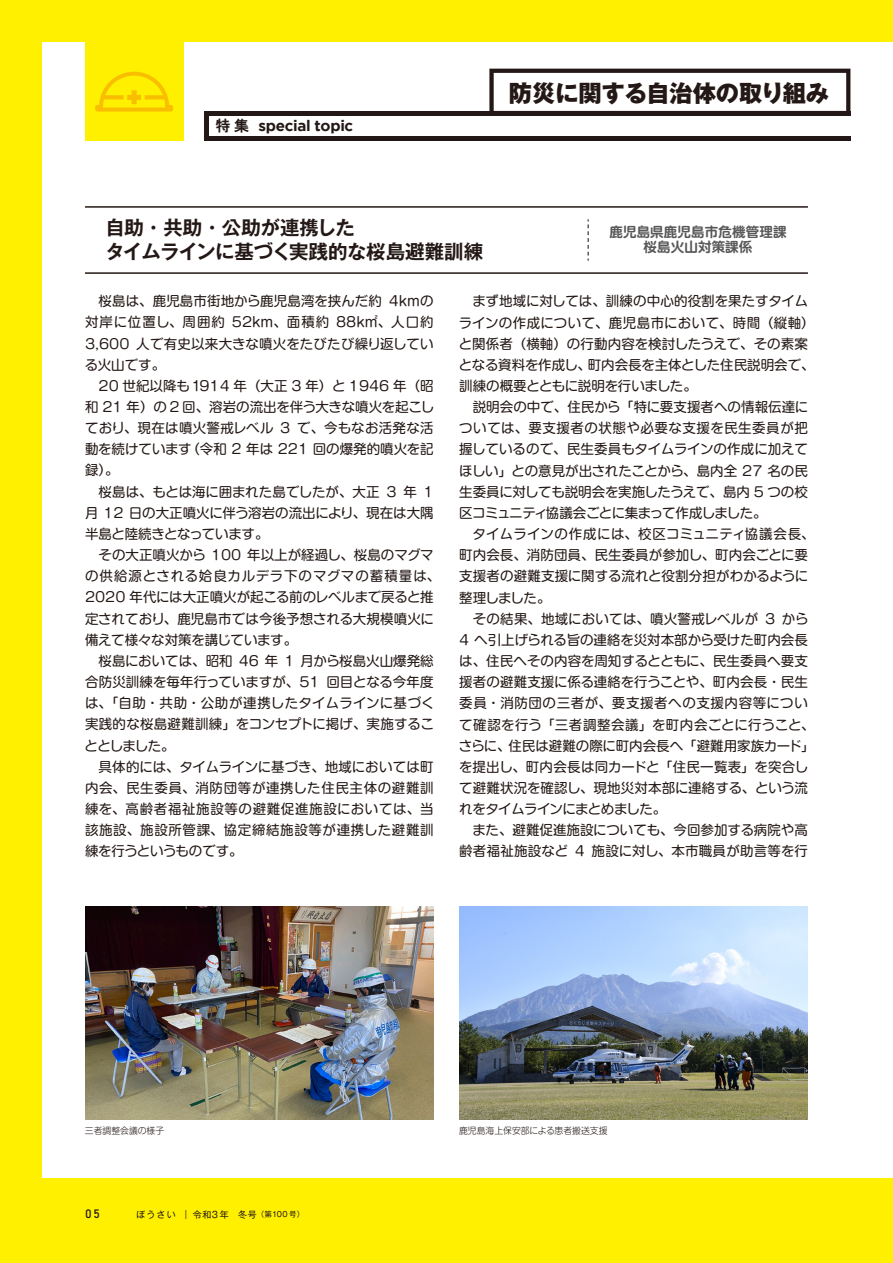
<style>
.page{position:relative;width:893px;height:1263px;background:#fff000}
.page>*{position:absolute;margin:0;border:0;box-sizing:border-box;transform-origin:0 0}
.t1{font:800 23.25px "Gothic MB101 Pr 6 N";color:#231815}
.t2{font:700 19.5px/24.8px "Gothic MB101 Pr 6 N De";letter-spacing:-.015em;color:#231815}
.t3{font:700 15.15px "Gotham";letter-spacing:-.02em;color:#231815}
.t4{font:13.5px/21.1px "G Shin M Go Pro";color:#231815}
.t5{font:700 13.5px/15px "G Shin M Go Pro De";letter-spacing:.01em;color:#595757;text-align:center}
.t6{font:12px "Bahnschrift";color:#231815}
.t7{font:300 9px "G Shin M Go Pro";color:#231815}
.t8{font:9px "Gothic MB101 Pr 6 N";letter-spacing:.14em;color:#231815}
.s1{font-family:"HGP Gothic E";font-weight:400;font-size:15px}
.s2{font-size:7.5px}
</style>
<div class="page">
<div style="left:43px;top:43px;width:850px;height:1135px;background:#fff"></div>
<div style="left:85px;top:43px;width:98px;height:98px;background:#fff000"></div>
<svg style="left:95px;top:72px;width:78px;height:40px"></svg>
<svg style="left:489px;top:69px;width:361px;height:42px"></svg>
<div style="left:204px;top:136px;width:646px;height:5px;background:#231815"></div>
<div style="left:204px;top:111px;width:5px;height:30px;background:#231815"></div>
<hr style="left:204px;top:111px;width:646px;height:4px;background:#231815">
<hr style="left:85px;top:206px;width:723px;height:2px;background:#231815">
<hr style="left:85px;top:272px;width:723px;height:2px;background:#231815">
<svg style="left:588px;top:220px;width:1px;height:40px"></svg>
<img style="left:85px;top:906px;width:349px;height:213px">
<img style="left:459px;top:906px;width:349px;height:213px">
<p class="t3" style="left:215px;top:117px;width:139px"><span class="s1">特集</span> special topic</p>
<h1 class="t1" style="left:509px;top:74px;width:322px">防災に関する自治体の取り組み</h1>
<h2 class="t2" style="left:105px;top:214px;width:380px">自助・共助・公助が連携した<br>タイムラインに基づく実践的な桜島避難訓練</h2>
<p class="t4" style="left:85px;top:289px;width:357px">　桜島は、鹿児島市街地から鹿児島湾を挟んだ約 4ｋｍの対岸に位置し、周囲約 52ｋｍ、面積約 88ｋ㎡、人口約<br>3,600 人で有史以来大きな噴火をたびたび繰り返している火山です。<br>　20 世紀以降も1914 年（大正 3 年）と 1946 年（昭和 21 年）の 2 回、溶岩の流出を伴う大きな噴火を起こしており、現在は噴火警戒レベル 3 で、今もなお活発な活動を続けています（令和 2 年は 221 回の爆発的噴火を記録）。<br>　桜島は、もとは海に囲まれた島でしたが、大正 3 年 1月 12 日の大正噴火に伴う溶岩の流出により、現在は大隅半島と陸続きとなっています。<br>　その大正噴火から 100 年以上が経過し、桜島のマグマの供給源とされる姶良カルデラ下のマグマの蓄積量は、<br>2020 年代には大正噴火が起こる前のレベルまで戻ると推定されており、鹿児島市では今後予想される大規模噴火に備えて様々な対策を講じています。<br>　桜島においては、昭和 46 年 1 月から桜島火山爆発総合防災訓練を毎年行っていますが、51 回目となる今年度は、「自助・共助・公助が連携したタイムラインに基づく実践的な桜島避難訓練」をコンセプトに掲げ、実施することとしました。<br>　具体的には、タイムラインに基づき、地域においては町内会、民生委員、消防団等が連携した住民主体の避難訓練を、高齢者福祉施設等の避難促進施設においては、当該施設、施設所管課、協定締結施設等が連携した避難訓練を行うというものです。</p>
<p class="t4" style="left:459px;top:289px;width:357px">　まず地域に対しては、訓練の中心的役割を果たすタイムラインの作成について、鹿児島市において、時間（縦軸）と関係者（横軸）の行動内容を検討したうえで、その素案となる資料を作成し、町内会長を主体とした住民説明会で、訓練の概要とともに説明を行いました。<br>　説明会の中で、住民から「特に要支援者への情報伝達については、要支援者の状態や必要な支援を民生委員が把握しているので、民生委員もタイムラインの作成に加えてほしい」との意見が出されたことから、島内全 27 名の民生委員に対しても説明会を実施したうえで、島内 5 つの校区コミュニティ協議会ごとに集まって作成しました。<br>　タイムラインの作成には、校区コミュニティ協議会長、町内会長、消防団員、民生委員が参加し、町内会ごとに要支援者の避難支援に関する流れと役割分担がわかるように整理しました。<br>　その結果、地域においては、噴火警戒レベルが 3 から<br>4 へ引上げられる旨の連絡を災対本部から受けた町内会長は、住民へその内容を周知するとともに、民生委員へ要支援者の避難支援に係る連絡を行うことや、町内会長・民生委員・消防団の三者が、要支援者への支援内容等について確認を行う「三者調整会議」を町内会ごとに行うこと、さらに、住民は避難の際に町内会長へ「避難用家族カード」を提出し、町内会長は同カードと「住民一覧表」を突合して避難状況を確認し、現地災対本部に連絡する、という流れをタイムラインにまとめました。<br>　また、避難促進施設についても、今回参加する病院や高齢者福祉施設など 4 施設に対し、本市職員が助言等を行</p>
<p class="t5" style="left:609px;top:223px;width:179px">鹿児島県鹿児島市危機管理課桜島火山対策課係</p>
<p class="t7" style="left:85px;top:1123px;width:81px">三者調整会議の様子</p>
<p class="t7" style="left:459px;top:1123px;width:150px">鹿児島海上保安部による患者搬送支援</p>
<p class="t6" style="left:85px;top:1204px;width:16px">05</p>
<p class="t8" style="left:136px;top:1207px;width:170px">ぼうさい ｜令和3年　冬号<span class="s2">（第100号）</span></p>
</div>
